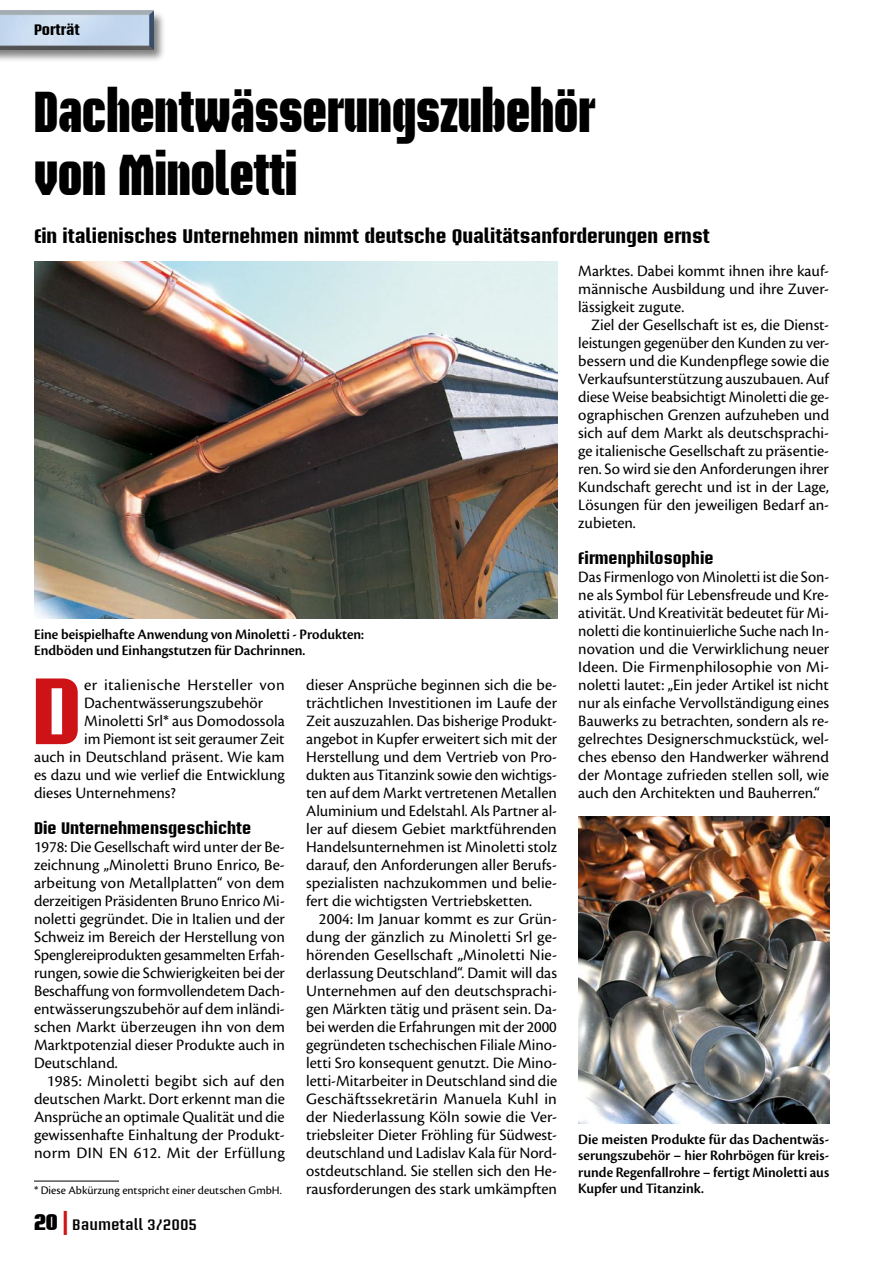
<style>
.page{position:relative;width:893px;height:1263px;background:#fff}
.page>*{position:absolute;margin:0;border:0;box-sizing:border-box;transform-origin:0 0}
.t1{font:700 93px "Briem Akademi Std";color:#cd1316}
.t2{font:900 57px/63px "Briem Akademi Std";color:#000;scale:.8 1}
.t3{font:700 19.5px "Briem Akademi Std";color:#000}
.t4{font:16.5px/18px "Cronos Pro";color:#000;text-align:justify}
.t5{font:700 16.5px "Briem Akademi Std";color:#000}
.t6{font:16.5px "Cronos Pro";letter-spacing:.02em;color:#000}
.t7{font:15px/16.5px "Cronos Pro Semibold Disp";color:#000}
.t8{font:600 15px "Briem Akademi Std";color:#000}
.t9{font:700 15px "Briem Akademi Std";color:#000}
.t10{font:12px "Cronos Pro";color:#000}
.s1{font-weight:900;font-size:22.5px}
.s2{font-size:24px;color:#cd1316}
</style>
<div class="page">
<div style="left:0;top:9px;width:168px;height:54px;background:#000;opacity:.5"></div>
<img style="left:0;top:11px;width:153px;height:38px">
<img style="left:34px;top:261px;width:523px;height:358px">
<img style="left:578px;top:816px;width:251px;height:308px">
<hr style="left:34px;top:1181px;width:85px;height:1px;background:#000">
<p class="t9" style="left:34px;top:22px;width:47px">Porträt</p>
<h2 class="t2" style="left:34px;top:80px;width:703px">Dachentwässerungszubehör von Minoletti</h2>
<p class="t3" style="left:34px;top:225px;width:677px">Ein italienisches Unternehmen nimmt deutsche Qualitätsanforderungen ernst</p>
<p class="t4" style="left:578px;top:262px;width:252px">Marktes. Dabei kommt ihnen ihre kauf&shy;männische Ausbildung und ihre Zuver&shy;lässigkeit zugute.</p>
<p class="t4" style="left:578px;top:316px;width:252px;text-indent:13px">Ziel der Gesellschaft ist es, die Dienst&shy;leistungen gegenüber den Kunden zu ver&shy;bessern und die Kundenpflege sowie die Verkaufsunterstützung auszubauen. Auf diese Weise beabsichtigt Minoletti die ge&shy;ographischen Grenzen aufzuheben und sich auf dem Markt als deutschsprachi&shy;ge italienische Gesellschaft zu präsentie&shy;ren. So wird sie den Anforderungen ihrer Kundschaft gerecht und ist in der Lage, Lösungen für den jeweiligen Bedarf an&shy;zubieten.</p>
<p class="t5" style="left:578px;top:549px;width:137px">Firmenphilosophie</p>
<p class="t4" style="left:578px;top:568px;width:252px">Das Firmenlogo von Minoletti ist die Son&shy;ne als Symbol für Lebensfreude und Kre&shy;ativität. Und Kreativität bedeutet für Mi&shy;noletti die kontinuierliche Suche nach In&shy;novation und die Verwirklichung neuer Ideen. Die Firmenphilosophie von Mi&shy;noletti lautet: „Ein jeder Artikel ist nicht nur als einfache Vervollständigung eines Bauwerks zu betrachten, sondern als re&shy;gelrechtes Designerschmuckstück, wel&shy;ches ebenso den Handwerker während der Montage zufrieden stellen soll, wie auch den Architekten und Bauherren.“</p>
<p class="t7" style="left:34px;top:626px;width:331px">Eine beispielhafte Anwendung von Minoletti - Produkten:<br>Endböden und Einhangstutzen für Dachrinnen.</p>
<h1 class="t1" style="left:31px;top:659px;width:53px">D</h1>
<p class="t6" style="left:84px;top:675px;width:202px">er italienische Hersteller von</p>
<p class="t4" style="left:306px;top:676px;width:252px">dieser Ansprüche beginnen sich die be&shy;trächtlichen Investitionen im Laufe der Zeit auszuzahlen. Das bisherige Produkt&shy;angebot in Kupfer erweitert sich mit der Herstellung und dem Vertrieb von Pro&shy;dukten aus Titanzink sowie den wichtigs&shy;ten auf dem Markt vertretenen Metallen Aluminium und Edelstahl. Als Partner al&shy;ler auf diesem Gebiet marktführenden Handelsunternehmen ist Minoletti stolz darauf, den Anforderungen aller Berufs&shy;spezialisten nachzukommen und belie&shy;fert die wichtigsten Vertriebsketten.</p>
<p class="t4" style="left:306px;top:910px;width:252px;text-indent:13px">2004: Im Januar kommt es zur Grün&shy;dung der gänzlich zu Minoletti Srl ge&shy;hörenden Gesellschaft „Minoletti Nie&shy;derlassung Deutschland“. Damit will das Unternehmen auf den deutschsprachi&shy;gen Märkten tätig und präsent sein. Da&shy;bei werden die Erfahrungen mit der 2000 gegründeten tschechischen Filiale Mino&shy;letti Sro konsequent genutzt. Die Mino&shy;letti-Mitarbeiter in Deutschland sind die Geschäftssekretärin Manuela Kuhl in der Niederlassung Köln sowie die Ver&shy;triebsleiter Dieter Fröhling für Südwest&shy;deutschland und Ladislav Kala für Nord&shy;ostdeutschland. Sie stellen sich den He&shy;rausforderungen des stark umkämpften</p>
<p class="t4" style="left:84px;top:694px;width:181px">Dachentwässerungszubehör</p>
<p class="t4" style="left:84px;top:712px;width:202px">Minoletti Srl* aus Domodossola</p>
<p class="t4" style="left:84px;top:730px;width:202px">im Piemont ist seit geraumer Zeit</p>
<p class="t4" style="left:34px;top:748px;width:252px">auch in Deutschland präsent. Wie kam</p>
<p class="t4" style="left:34px;top:766px;width:252px">es dazu und wie verlief die Entwicklung</p>
<p class="t4" style="left:34px;top:784px;width:143px">dieses Unternehmens?</p>
<p class="t5" style="left:34px;top:819px;width:219px">Die Unternehmensgeschichte</p>
<p class="t4" style="left:34px;top:838px;width:252px">1978: Die Gesellschaft wird unter der Be&shy;zeichnung „Minoletti Bruno Enrico, Be&shy;arbeitung von Metallplatten“ von dem derzeitigen Präsidenten Bruno Enrico Mi&shy;noletti gegründet. Die in Italien und der Schweiz im Bereich der Herstellung von Spenglereiprodukten gesammelten Erfah&shy;rungen, sowie die Schwierigkeiten bei der Beschaffung von formvollendetem Dach&shy;entwässerungszubehör auf dem inländi&shy;schen Markt überzeugen ihn von dem Marktpotenzial dieser Produkte auch in Deutschland.</p>
<p class="t4" style="left:34px;top:1072px;width:252px;text-indent:13px">1985: Minoletti begibt sich auf den deutschen Markt. Dort erkennt man die Ansprüche an optimale Qualität und die gewissenhafte Einhaltung der Produkt&shy;norm DIN EN 612. Mit der Erfüllung</p>
<p class="t7" style="left:578px;top:1131px;width:252px;text-align:justify">Die meisten Produkte für das Dachentwäs&shy;serungszubehör – hier Rohrbögen für kreis&shy;runde Regenfallrohre – fertigt Minoletti aus</p>
<p class="t10" style="left:34px;top:1183px;width:249px">* Diese Abkürzung entspricht einer deutschen GmbH.</p>
<p class="t7" style="left:578px;top:1180px;width:127px">Kupfer und Titanzink.</p>
<p class="t8" style="left:34px;top:1216px;width:165px"><span class="s1">20</span> <span class="s2">|</span> Baumetall 3/2005</p>
</div>
